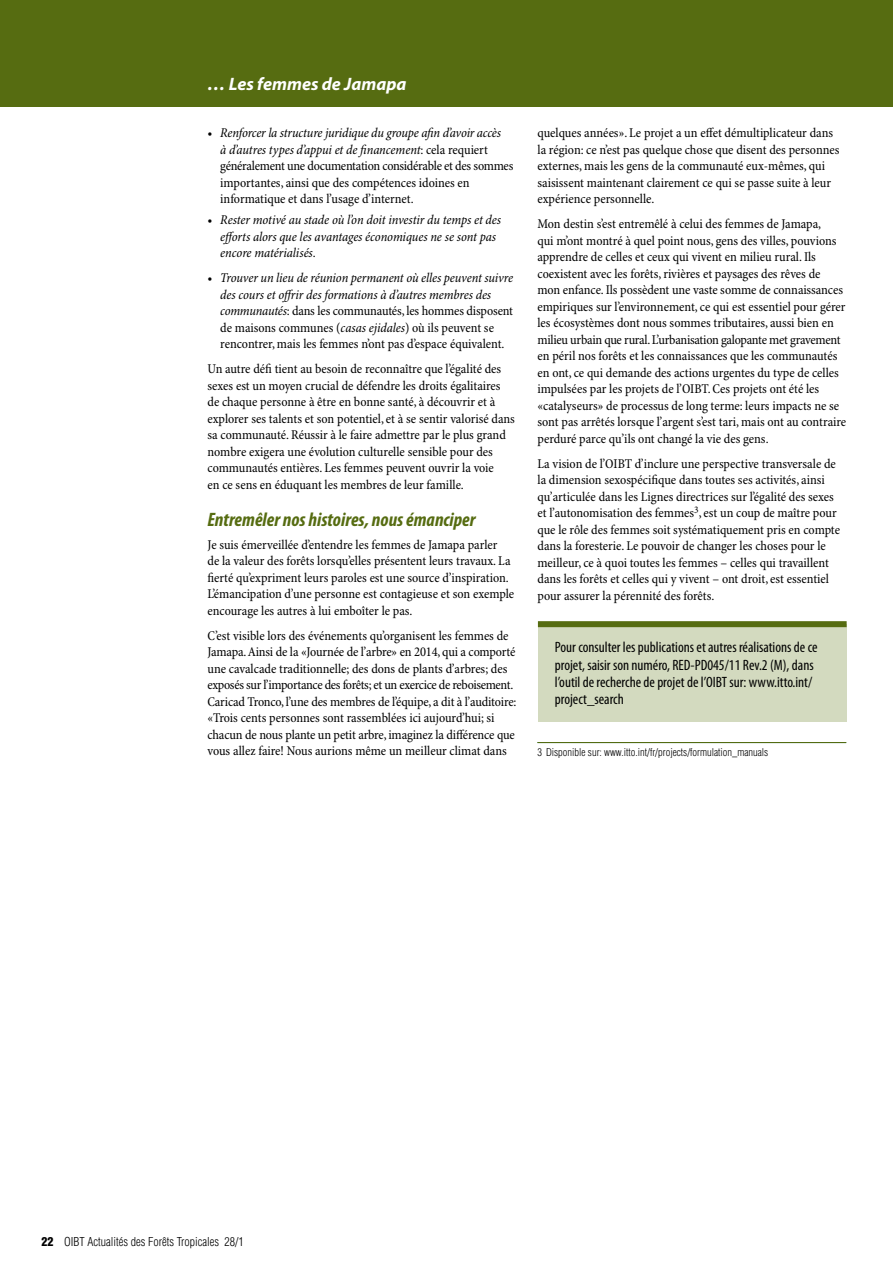
<style>
.page{position:relative;width:893px;height:1263px;background:#fff}
.page>*{position:absolute;margin:0;border:0;box-sizing:border-box;transform-origin:0 0}
.t1{font:italic 700 condensed 19.5px "Myriad Pro";color:#566c11}
.t2{font:italic 700 18px "Myriad Pro";color:#fff}
.t3{font:condensed 15px/17.2px "Myriad Pro";color:#000}
.t4{font:condensed 13.5px/16.5px "Minion Pro";letter-spacing:-.005em;color:#000}
.t5{font:italic condensed 13.5px/16.5px "Minion Pro";letter-spacing:-.005em;color:#000}
.t6{font:300 condensed 12px "Helvetica";color:#000}
.t7{font:300 condensed 10.5px "Helvetica";color:#000}
.s1{font-style:italic}
.s2{font-style:normal}
.s3{font-weight:900}
</style>
<div class="page">
<div style="left:0;top:0;width:893px;height:106px;background:#566c11"></div>
<hr style="left:537px;top:742px;width:309px;height:1px;background:#566c11">
<div style="left:538px;top:624px;width:309px;height:97px;background:#d3dabf"></div>
<div style="left:538px;top:621px;width:309px;height:6px;background:#566c11"></div>
<h2 class="t2" style="left:207px;top:72px;width:201px">… Les femmes de Jamapa</h2>
<p class="t4" style="left:220px;top:125px;width:295px;text-indent:-13px">• <span class="s1">Renforcer la structure juridique du groupe afin d’avoir accès<br>à d’autres types d’appui et de financement</span>: cela requiert généralement une documentation considérable et des sommes importantes, ainsi que des compétences idoines en informatique et dans l’usage d’internet.</p>
<p class="t5" style="left:220px;top:212px;width:282px;text-indent:-13px"><span class="s2">•</span> Rester motivé au stade où l’on doit investir du temps et des efforts alors que les avantages économiques ne se sont pas encore matérialisés<span class="s2">.</span></p>
<p class="t4" style="left:220px;top:270px;width:294px;text-indent:-13px">• <span class="s1">Trouver un lieu de réunion permanent où elles peuvent suivre des cours et offrir des formations à d’autres membres des communautés</span>: dans les communautés, les hommes disposent de maisons communes (<span class="s1">casas ejidales</span>) où ils peuvent se rencontrer, mais les femmes n’ont pas d’espace équivalent.</p>
<p class="t4" style="left:207px;top:361px;width:309px">Un autre défi tient au besoin de reconnaître que l’égalité des sexes est un moyen crucial de défendre les droits égalitaires de chaque personne à être en bonne santé, à découvrir et à explorer ses talents et son potentiel, et à se sentir valorisé dans sa communauté. Réussir à le faire admettre par le plus grand nombre exigera une évolution culturelle sensible pour des communautés entières. Les femmes peuvent ouvrir la voie<br>en ce sens en éduquant les membres de leur famille.</p>
<h1 class="t1" style="left:207px;top:507px;width:270px">Entremêler nos histoires, nous émanciper</h1>
<p class="t4" style="left:207px;top:537px;width:308px">Je suis émerveillée d’entendre les femmes de Jamapa parler<br>de la valeur des forêts lorsqu’elles présentent leurs travaux. La fierté qu’expriment leurs paroles est une source d’inspiration.<br>L’émancipation d’une personne est contagieuse et son exemple encourage les autres à lui emboîter le pas.</p>
<p class="t4" style="left:207px;top:628px;width:310px">C’est visible lors des événements qu’organisent les femmes de Jamapa. Ainsi de la «Journée de l’arbre» en 2014, qui a comporté une cavalcade traditionnelle; des dons de plants d’arbres; des exposés sur l’importance des forêts; et un exercice de reboisement.<br>Caricad Tronco, l’une des membres de l’équipe, a dit à l’auditoire: «Trois cents personnes sont rassemblées ici aujourd’hui; si chacun de nous plante un petit arbre, imaginez la différence que vous allez faire! Nous aurions même un meilleur climat dans</p>
<p class="t4" style="left:537px;top:125px;width:304px">quelques années». Le projet a un effet démultiplicateur dans la région: ce n’est pas quelque chose que disent des personnes externes, mais les gens de la communauté eux-mêmes, qui saisissent maintenant clairement ce qui se passe suite à leur expérience personnelle.</p>
<p class="t4" style="left:537px;top:216px;width:310px">Mon destin s’est entremêlé à celui des femmes de Jamapa,<br>qui m’ont montré à quel point nous, gens des villes, pouvions apprendre de celles et ceux qui vivent en milieu rural. Ils coexistent avec les forêts, rivières et paysages des rêves de mon enfance. Ils possèdent une vaste somme de connaissances empiriques sur l’environnement, ce qui est essentiel pour gérer les écosystèmes dont nous sommes tributaires, aussi bien en milieu urbain que rural. L’urbanisation galopante met gravement en péril nos forêts et les connaissances que les communautés en ont, ce qui demande des actions urgentes du type de celles impulsées par les projets de l’OIBT. Ces projets ont été les «catalyseurs» de processus de long terme: leurs impacts ne se sont pas arrêtés lorsque l’argent s’est tari, mais ont au contraire perduré parce qu’ils ont changé la vie des gens.</p>
<p class="t4" style="left:537px;top:456px;width:304px">La vision de l’OIBT d’inclure une perspective transversale de la dimension sexospécifique dans toutes ses activités, ainsi qu’articulée dans les Lignes directrices sur l’égalité des sexes et l’autonomisation des femmes<sup>3</sup>, est un coup de maître pour que le rôle des femmes soit systématiquement pris en compte dans la foresterie. Le pouvoir de changer les choses pour le meilleur, ce à quoi toutes les femmes – celles qui travaillent dans les forêts et celles qui y vivent – ont droit, est essentiel pour assurer la pérennité des forêts.</p>
<p class="t3" style="left:555px;top:639px;width:264px">Pour consulter les publications et autres réalisations de ce projet, saisir son numéro, RED-PD045/11 Rev.2 (M), dans l’outil de recherche de projet de l’OIBT sur: www.itto.int/ project_search</p>
<p class="t7" style="left:537px;top:746px;width:232px">3 Disponible sur: www.itto.int/fr/projects/formulation_manuals</p>
<p class="t6" style="left:41px;top:1234px;width:204px"><span class="s3">22</span> OIBT Actualités des Forêts Tropicales 28/1</p>
</div>
